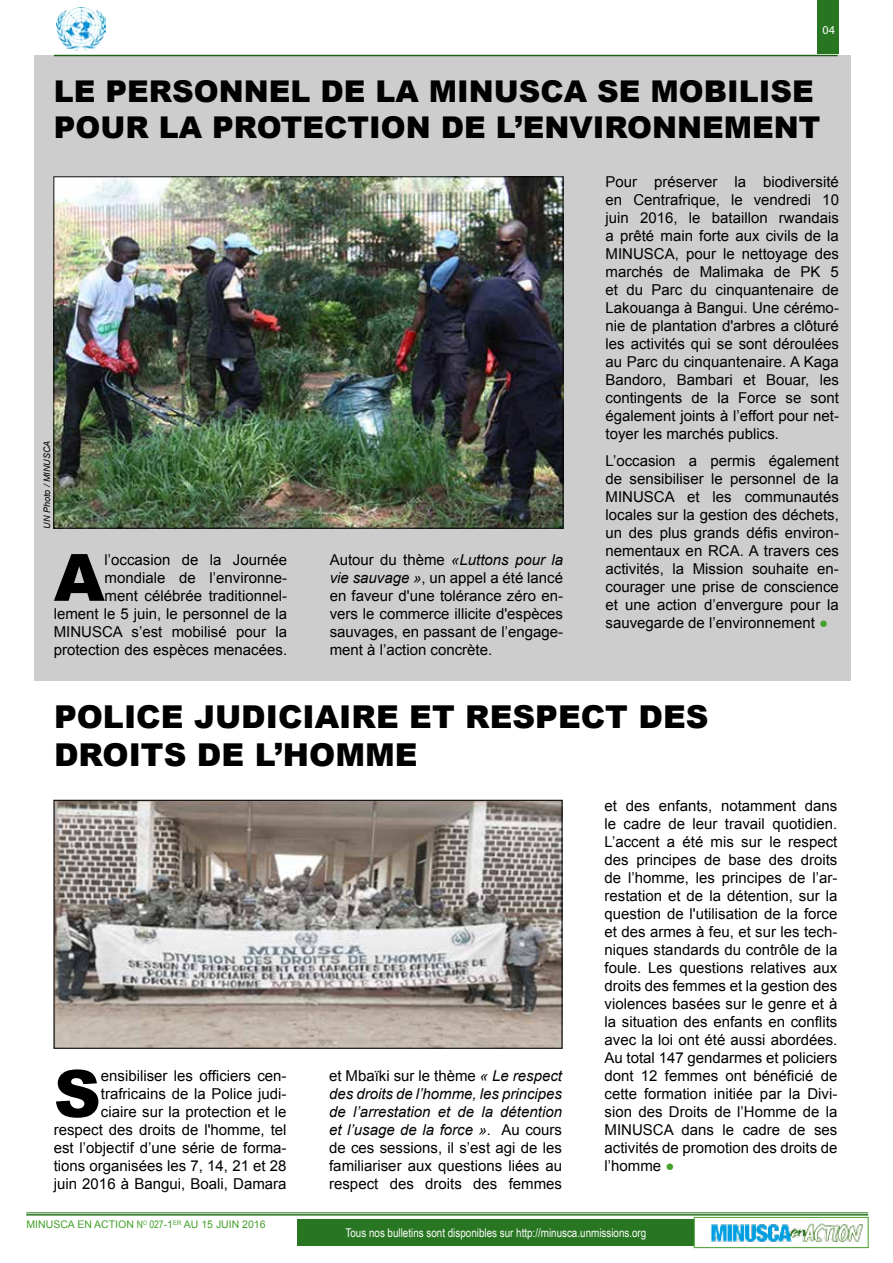
<style>
.page{position:relative;width:893px;height:1263px;background:#fff}
.page>*{position:absolute;margin:0;border:0;box-sizing:border-box;transform-origin:0 0}
.t1{font:900 65.25px "Arial";color:#000}
.t2{font:900 31.5px "Arial";color:#000}
.t3{font:900 30px/36px "Arial";color:#000}
.t4{font:15px/18px "Arial";color:#000;text-align:justify}
.t5{font:12px "Arial Narrow";color:#fff}
.t6{font:12px "Myriad Pro";color:#fff}
.t7{font:10.5px "Arial";color:#44a12b}
.t8{font:italic 9px "Arial";color:#000}
.s1{font-style:italic}
.s2{color:#44a12b}
.s3{font-family:"Arial Narrow"}
</style>
<div class="page">
<hr style="left:26px;top:1212px;width:842px;height:1px;background:#287621">
<hr style="left:26px;top:1214px;width:842px;height:1px;background:#287621">
<div style="left:818px;top:0;width:21px;height:54px;background:#287621"></div>
<img style="left:56px;top:8px;width:49px;height:42px">
<div style="left:298px;top:1219px;width:396px;height:27px;background:#287621"></div>
<img style="left:711px;top:1223px;width:152px;height:19px">
<div style="left:694px;top:1217px;width:174px;height:31px;border:1px solid #44a12b"></div>
<div style="left:34px;top:55px;width:816px;height:625px;background:#cdcdcd"></div>
<img style="left:56px;top:179px;width:505px;height:347px">
<img style="left:55px;top:802px;width:506px;height:245px">
<div style="left:53px;top:800px;width:510px;height:249px;border:1px solid #000"></div>
<p class="t6" style="left:822px;top:23px;width:14px">04</p>
<h3 class="t3" style="left:54px;top:73px;width:669px;text-indent:543px">SE MOBILISE<br>POUR LA PROTECTION DE L’ENVIRONNEMEN</h3>
<h3 class="t3" style="left:54px;top:73px;width:74px">LE PERS</h3>
<h3 class="t3" style="left:194px;top:73px;width:49px">ONNEL</h3>
<h3 class="t3" style="left:320px;top:73px;width:132px">DELAMINUSCA</h3>
<h3 class="t3" style="left:799px;top:109px;width:23px">T</h3>
<p class="t8" style="left:41px;top:528px;width:90px;rotate:-90deg">UN Photo / MINUSCA</p>
<p class="t4" style="left:54px;top:551px;width:235px;text-align:right">l’occasion de la Journée mondiale de l’environne-<br>ment célébrée traditionnel-<br>lement le 5 juin, le personnel de la<br>MINUSCA s’est mobilisé pour la protection des espèces menacées.</p>
<p class="t4" style="left:330px;top:551px;width:235px">Autour du thème <span class="s1">«Luttons pour la vie sauvage »</span>, un appel a été lancé en faveur d'une tolérance zéro en&shy;vers le commerce illicite d'espèces sauvages, en passant de l’engage&shy;ment à l’action concrète.</p>
<h1 class="t1" style="left:54px;top:530px;width:52px">A</h1>
<p class="t4" style="left:606px;top:173px;width:235px">Pour préserver la biodiversité en Centrafrique, le vendredi 10 juin 2016, le bataillon rwandais a prêté main forte aux civils de la MINU SCA, pour le nettoyage des marchés de Malimaka de PK 5 et du Parc du cinquantenaire de Lakouanga à Bangui. U ne cérémo&shy;nie de plantation d'arbres a clôturé les activités qui se sont déroulées au Parc du cinquantenaire. A Kaga Bandoro, Bambari et Bouar, les contingents de la Force se sont également joints à l’effort pour net&shy;toyer les marchés publics.</p>
<p class="t4" style="left:606px;top:451px;width:235px">L’occasion a permis également de sensibiliser le personnel de la MINUSCA et les communautés locales sur la gestion des déchets, un des plus grands défis environ&shy;nementaux en RCA. A travers ces activités, la Mission souhaite en&shy;courager une prise de conscience et une action d’envergure pour la sauvegarde de l’environnement <span class="s2">●</span></p>
<h2 class="t2" style="left:54px;top:694px;width:70px">POLICE</h2>
<h2 class="t2" style="left:194px;top:694px;width:43px">JUDICIAIRE</h2>
<h2 class="t2" style="left:409px;top:694px;width:80px">ET RESPEC</h2>
<h2 class="t2" style="left:605px;top:694px;width:57px">T DES</h2>
<h2 class="t2" style="left:54px;top:732px;width:309px">DROITS DE L’HOMME</h2>
<h1 class="t1" style="left:54px;top:1046px;width:49px">S</h1>
<p class="t4" style="left:54px;top:1067px;width:234px;text-align:right">ensibiliser les officiers cen&shy;trafricains de la Police judi-<br>ciaire sur la protection et le respect des droits de l'homme, tel est l’objectif d’une série de forma&shy;tions organisées les 7, 14, 21 et 28 juin 2016 à Bangui, Boali, Damara</p>
<p class="t4" style="left:329px;top:1067px;width:234px">et Mbaïki sur le thème <span class="s1">« Le respect des droits de l’homme, les principes de l’arrestation et de la détention et l’usage de la force ».</span> Au cours de ces sessions, il s’est agi de les familiariser aux questions liées au respect des droits des femmes</p>
<p class="t4" style="left:605px;top:797px;width:234px">et des enfants, notamment dans le cadre de leur travail quotidien.<br>L’accent a été mis sur le respect des principes de base des droits de l’homme, les principes de l’ar&shy;restation et de la détention, sur la question de l'utilisation de la force et des armes à feu, et sur les tech&shy;niques standards du contrôle de la foule. Les questions relatives aux droits des femmes et la gestion des violences basées sur le genre et à la situation des enfants en conflits avec la loi ont été aussi abordées.<br>Au total 147 gendarmes et policiers dont 12 femmes ont bénéficié de cette formation initiée par la Divi&shy;sion des Droits de l’Homme de la MINUSCA dans le cadre de ses activités de promotion des droits de l’homme <span class="s2">●</span></p>
<p class="t7" style="left:27px;top:1217px;width:202px">MINUSCA EN ACTION <span class="s3">N</span><sup>o</sup> <span class="s3">027</span>-1<sup>er</sup> au 15 juin</p>
<p class="t7" style="left:242px;top:1217px;width:25px">2016</p>
<p class="t5" style="left:346px;top:1224px;width:302px">Tous nos bulletins sont disponibles sur http://minusca.unmissions.org</p>
</div>
